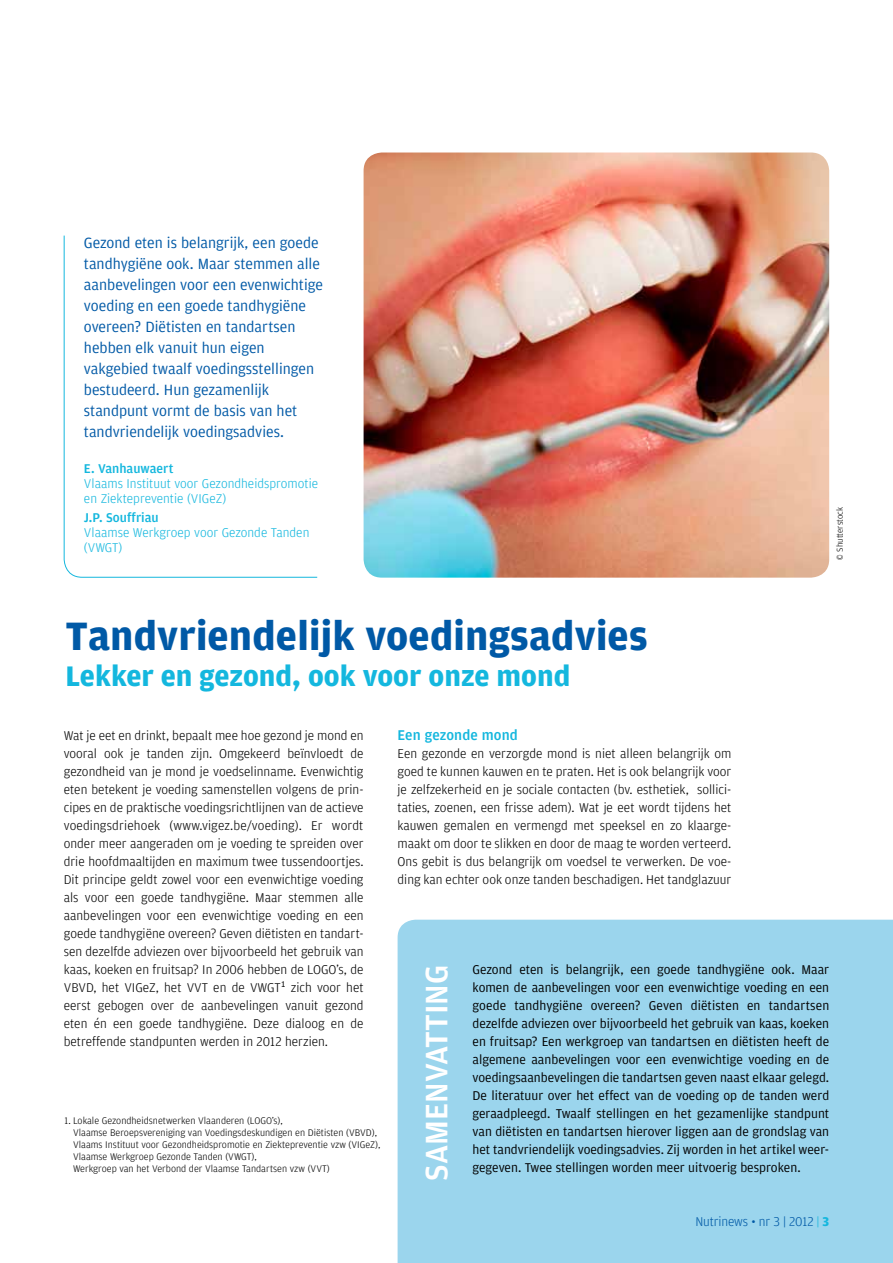
<style>
.page{position:relative;width:893px;height:1263px;background:#fff}
.page>*{position:absolute;margin:0;border:0;box-sizing:border-box;transform-origin:0 0}
.t1{font:700 42px "Amplitude";color:#0059a6}
.t2{font:500 33px "Amplitude";color:#fff}
.t3{font:700 30px "Amplitude";color:#14b7de}
.t4{font:15.75px/21px "Amplitude";color:#0059a6}
.t5{font:500 15px "Amplitude";letter-spacing:.01em;color:#14b7de}
.t6{font:300 13.5px/18px "Amplitude";color:#000;text-align:justify}
.t7{font:13.5px/18px "Amplitude";color:#000;text-align:justify}
.t8{font:300 13.5px/15px "Amplitude";color:#14b7de}
.t9{font:500 13.5px "Amplitude";color:#14b7de}
.t10{font:300 13.5px "Amplitude";letter-spacing:-.01em;color:#0059a6}
.t11{font:300 10.2px/12px "Amplitude";color:#000}
.t12{font:300 9px "Amplitude";color:#000}
.s1{color:#14b7de}
.s2{font-weight:700;color:#14b7de}
</style>
<div class="page">
<div style="left:398px;top:920px;width:495px;height:343px;background:#9bd5ed"></div>
<img style="left:364px;top:152px;width:465px;height:426px">
<svg style="left:63px;top:235px;width:255px;height:343px"></svg>
<p class="t4" style="left:84px;top:232px;width:241px">Gezond eten is belangrijk, een goede tandhygiëne ook. Maar stemmen alle aanbevelingen voor een evenwichtige voeding en een goede tandhygiëne overeen? Diëtisten en tandartsen hebben elk vanuit hun eigen vakgebied twaalf voedingsstellingen bestudeerd. Hun gezamenlijk standpunt vormt de basis van het tandvriendelijk voedingsadvies.</p>
<p class="t9" style="left:84px;top:461px;width:91px">E. Vanhauwaert</p>
<p class="t8" style="left:84px;top:476px;width:236px">Vlaams Instituut voor Gezondheidspromotie en Ziektepreventie (VIGeZ)</p>
<p class="t9" style="left:84px;top:510px;width:76px">J.P. Souffriau</p>
<p class="t8" style="left:84px;top:525px;width:227px">Vlaamse Werkgroep voor Gezonde Tanden (VWGT)</p>
<h1 class="t1" style="left:66px;top:612px;width:584px">Tandvriendelijk voedingsadvies</h1>
<h3 class="t3" style="left:66px;top:659px;width:506px">Lekker en gezond, ook voor onze mond</h3>
<p class="t12" style="left:835px;top:560px;width:54px;rotate:-90deg">© Shutterstock</p>
<p class="t6" style="left:64px;top:726px;width:301px">Wat je eet en drinkt, bepaalt mee hoe gezond je mond en vooral ook je tanden zijn. Omgekeerd beïnvloedt de gezondheid van je mond je voedselinname. Evenwichtig eten betekent je voeding samenstellen volgens de prin&shy;cipes en de praktische voedingsrichtlijnen van de actieve voedingsdriehoek (www.vigez.be/voeding). Er wordt onder meer aangeraden om je voeding te spreiden over drie hoofdmaaltijden en maximum twee tussendoortjes.<br>Dit principe geldt zowel voor een evenwichtige voeding als voor een goede tandhygiëne. Maar stemmen alle aanbevelingen voor een evenwichtige voeding en een goede tandhygiëne overeen? Geven diëtisten en tandart&shy;sen dezelfde adviezen over bijvoorbeeld het gebruik van kaas, koeken en fruitsap? In 2006 hebben de LOGO’s, de VBVD, het VIGeZ, het VVT en de VWGT<sup>1</sup> zich voor het eerst gebogen over de aanbevelingen vanuit gezond eten én een goede tandhygiëne. Deze dialoog en de betreffende standpunten werden in 2012 herzien.</p>
<p class="t11" style="left:73px;top:1114px;width:309px;text-indent:-9px">1. Lokale Gezondheidsnetwerken Vlaanderen (LOGO’s),<br>Vlaamse Beroepsvereniging van Voedingsdeskundigen en Diëtisten (VBVD), Vlaams Instituut voor Gezondheidspromotie en Ziektepreventie vzw (VIGeZ), Vlaamse Werkgroep Gezonde Tanden (VWGT),<br>Werkgroep van het Verbond der Vlaamse Tandartsen vzw (VVT)</p>
<p class="t5" style="left:398px;top:726px;width:122px">Een gezonde mond</p>
<p class="t6" style="left:398px;top:744px;width:335px">Een gezonde en verzorgde mond is niet alleen belangrijk om goed te kunnen kauwen en te praten. Het is ook belangrijk voor je zelfzekerheid en je sociale contacten (bv. esthetiek, sollici&shy;taties, zoenen, een frisse adem). Wat je eet wordt tijdens het kauwen gemalen en vermengd met speeksel en zo klaarge&shy;maakt om door te slikken en door de maag te worden verteerd.<br>Ons gebit is dus belangrijk om voedsel te verwerken. De voe&shy;ding kan echter ook onze tanden beschadigen. Het tandglazuur</p>
<h2 class="t2" style="left:418px;top:1180px;width:217px;rotate:-90deg">Samenvatting</h2>
<p class="t7" style="left:473px;top:960px;width:358px">Gezond eten is belangrijk, een goede tandhygiëne ook. Maar komen de aanbevelingen voor een evenwichtige voeding en een goede tandhygiëne overeen? Geven diëtisten en tandartsen dezelfde adviezen over bijvoorbeeld het gebruik van kaas, koeken en fruitsap? Een werkgroep van tandartsen en diëtisten heeft de algemene aanbevelingen voor een evenwichtige voeding en de voedingsaanbevelingen die tandartsen geven naast elkaar gelegd.<br>De literatuur over het effect van de voeding op de tanden werd geraadpleegd. Twaalf stellingen en het gezamenlijke standpunt van diëtisten en tandartsen hierover liggen aan de grondslag van het tandvriendelijk voedingsadvies. Zij worden in het artikel weer&shy;gegeven. Twee stellingen worden meer uitvoerig besproken.</p>
<p class="t10" style="left:695px;top:1214px;width:135px">Nutrinews • nr 3 | 2012 <span class="s1">|</span> <span class="s2">3</span></p>
</div>
